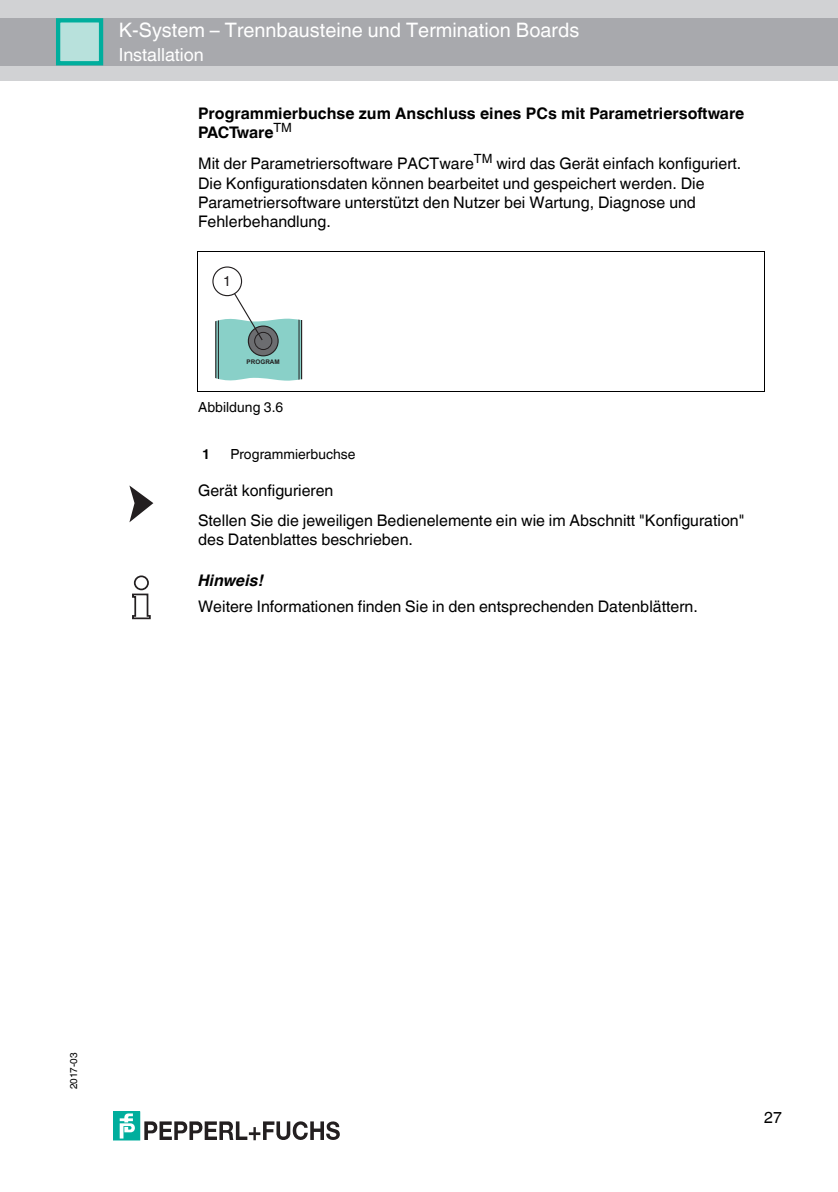
<style>
.page{position:relative;width:838px;height:1192px;background:#fff}
.page>*{position:absolute;margin:0;border:0;box-sizing:border-box;transform-origin:0 0}
.t1{font:20px "Helvetica World";color:#fff}
.t2{font:18px "Helvetica World";color:#fff}
.t3{font:16px/19.2px "Helvetica World";color:#000}
.t4{font:700 16px/19.2px "Helvetica World";color:#000}
.t5{font:italic 700 16px "Helvetica World";color:#000}
.t6{font:14.2px "Helvetica World";color:#231f20}
.t7{font:14px "Helvetica World";letter-spacing:.005em;color:#000}
.t8{font:700 14px "Helvetica World";color:#000}
.t9{font:10px "Helvetica World";color:#000}
.t10{font:700 6.4px "Arial";color:#231f20}
</style>
<div class="page">
<div style="left:0;top:0;width:838px;height:80px;background:#d1d2d4"></div>
<div style="left:0;top:18px;width:838px;height:48px;background:#a8a9ad"></div>
<div style="left:56px;top:19px;width:45px;height:45px;background:#b8e1dc"></div>
<div style="left:56px;top:18px;width:47px;height:47px;border:4px solid #00ae9d"></div>
<div style="left:113px;top:1112px;width:27px;height:28px;background:#00ae9d"></div>
<svg style="left:120px;top:1113px;width:15px;height:26px"></svg>
<svg style="left:144px;top:1121px;width:196px;height:20px"></svg>
<hr style="left:197px;top:252px;width:1px;height:139px;background:#000">
<hr style="left:764px;top:252px;width:1px;height:139px;background:#000">
<hr style="left:197px;top:251px;width:568px;height:1px;background:#000">
<hr style="left:197px;top:391px;width:568px;height:1px;background:#000">
<svg style="left:214px;top:280px;width:89px;height:101px"></svg>
<div style="left:213px;top:267px;width:29px;height:29px;background:#fff;border-radius:50%"></div>
<div style="left:212px;top:266px;width:30px;height:30px;border:1px solid #231f20;border-radius:50%"></div>
<svg style="left:129px;top:485px;width:24px;height:37px"></svg>
<div style="left:134px;top:575px;width:15px;height:15px;border:2px solid #231f20;border-radius:50%"></div>
<svg style="left:132px;top:593px;width:19px;height:26px"></svg>
<p class="t1" style="left:119px;top:13px;width:462px">K-System – Trennbausteine und Termination Boards</p>
<p class="t2" style="left:119px;top:40px;width:87px">Installation</p>
<p class="t4" style="left:198px;top:102px;width:548px">Programmierbuchse zum Anschluss eines PCs mit Parametriersoftware<br>PACTware<sup>TM</sup></p>
<p class="t3" style="left:198px;top:153px;width:545px">Mit der Parametriersoftware PACTware<sup>TM</sup> wird das Gerät einfach konfiguriert.<br>Die Konfigurationsdaten können bearbeitet und gespeichert werden. Die Parametriersoftware unterstützt den Nutzer bei Wartung, Diagnose und Fehlerbehandlung.</p>
<p class="t6" style="left:223px;top:273px;width:9px">1</p>
<p class="t10" style="left:247px;top:358px;width:35px">PROGRAM</p>
<p class="t7" style="left:198px;top:396px;width:87px">Abbildung 3.6</p>
<p class="t8" style="left:202px;top:442px;width:10px">1</p>
<p class="t7" style="left:230px;top:442px;width:127px">Programmierbuchse</p>
<p class="t3" style="left:198px;top:474px;width:548px;line-height:30px">Gerät konfigurieren<br>Stellen Sie die jeweiligen Bedienelemente ein wie im Abschnitt "Konfiguration"</p>
<p class="t3" style="left:198px;top:528px;width:217px">des Datenblattes beschrieben.</p>
<p class="t5" style="left:198px;top:567px;width:67px">Hinweis!</p>
<p class="t3" style="left:198px;top:595px;width:501px">Weitere Informationen finden Sie in den entsprechenden Datenblättern.</p>
<p class="t9" style="left:65px;top:1089px;width:38px;rotate:-90deg">2017-03</p>
<p class="t3" style="left:764px;top:1106px;width:19px">27</p>
</div>
